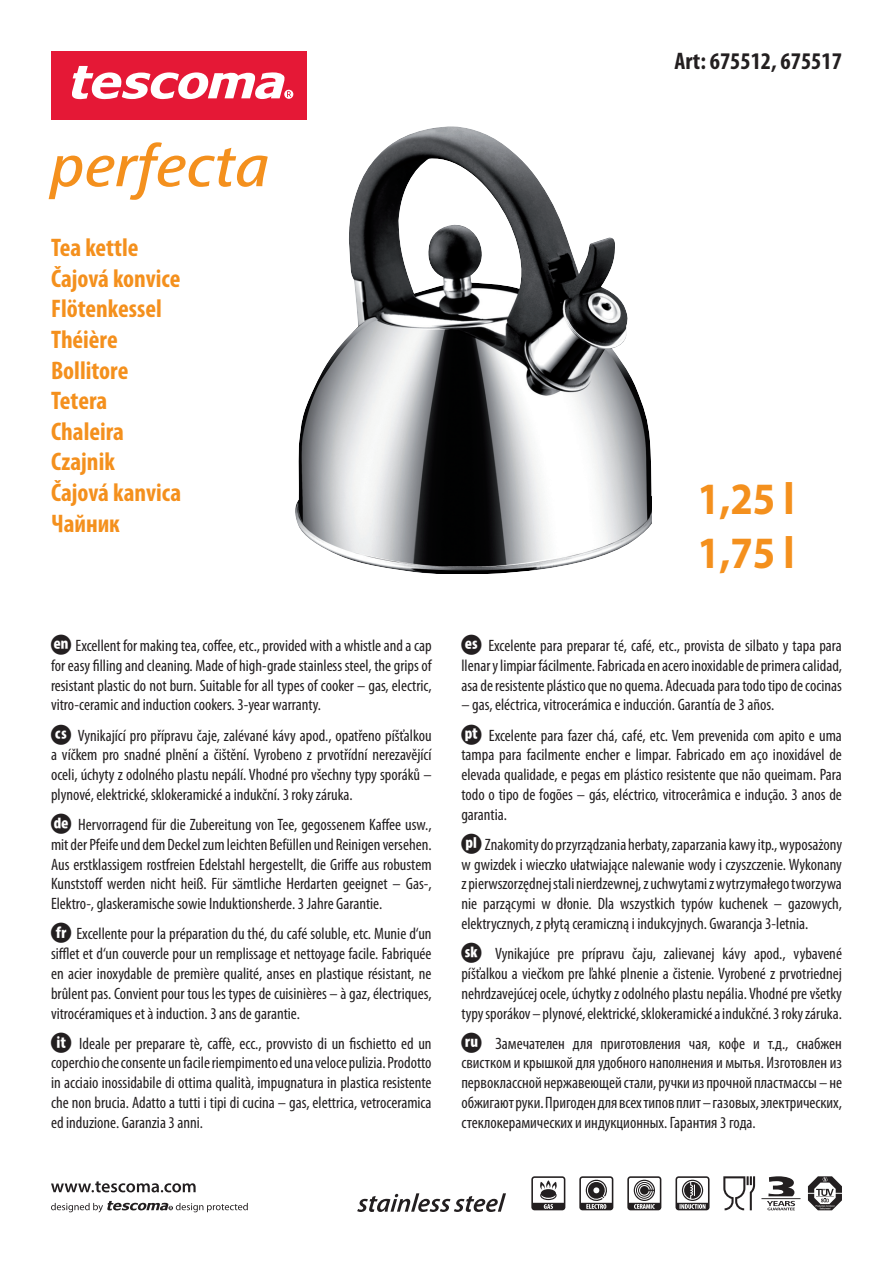
<style>
.page{position:relative;width:893px;height:1263px;background:#fff}
.page>*{position:absolute;margin:0;border:0;box-sizing:border-box;transform-origin:0 0}
.t1{font:italic 500 60px "Frutiger Next LTCE";color:#f4901d}
.t2{font:700 45px/54px "Myriad Pro";color:#f4901d;scale:.9 1}
.t3{font:700 condensed 25.5px/30.6px "Myriad Pro";color:#f4901d}
.t4{font:700 condensed 24px "Myriad Pro";color:#231f20}
.t5{font:condensed 16.5px/19.8px "Myriad Pro";color:#231f20;text-align:justify}
.s1{font-family:"tescoma lang family";font-stretch:normal;font-size:18px}
</style>
<div class="page">
<div style="left:51px;top:51px;width:255px;height:69px;background:#e51836"></div>
<svg style="left:72px;top:66px;width:221px;height:34px"></svg>
<svg style="left:357px;top:1193px;width:149px;height:19px"></svg>
<img style="left:295px;top:126px;width:357px;height:447px">
<svg style="left:808px;top:1176px;width:34px;height:34px"></svg>
<svg style="left:531px;top:1176px;width:34px;height:34px"></svg>
<svg style="left:627px;top:1176px;width:34px;height:34px"></svg>
<svg style="left:675px;top:1176px;width:34px;height:34px"></svg>
<svg style="left:579px;top:1176px;width:34px;height:34px"></svg>
<svg style="left:723px;top:1176px;width:32px;height:34px"></svg>
<svg style="left:761px;top:1176px;width:39px;height:34px"></svg>
<svg style="left:51px;top:1201px;width:197px;height:11px"></svg>
<svg style="left:51px;top:1181px;width:145px;height:11px"></svg>
<h1 class="t1" style="left:51px;top:143px;width:220px">perfecta</h1>
<h3 class="t3" style="left:51px;top:235px;width:132px">Tea kettle<br>Čajová konvice<br>Flötenkessel<br>Théière<br>Bollitore<br>Tetera<br>Chaleira<br>Czajnik<br>Čajová kanvica<br>Чайник</h3>
<p class="t5" style="left:51px;top:637px;width:382px"><span class="s1">A</span> Excellent for making tea, coffee, etc., provided with a whistle and a cap for easy filling and cleaning. Made of high-grade stainless steel, the grips of resistant plastic do not burn. Suitable for all types of cooker – gas, electric, vitro-ceramic and induction cookers. 3-year warranty.</p>
<p class="t5" style="left:51px;top:727px;width:382px"><span class="s1">S</span> Vynikající pro přípravu čaje, zalévané kávy apod., opatřeno píšťalkou a víčkem pro snadné plnění a čištění. Vyrobeno z prvotřídní nerezavějící oceli, úchyty z odolného plastu nepálí. Vhodné pro všechny typy sporáků – plynové, elektrické, sklokeramické a indukční. 3 roky záruka.</p>
<p class="t5" style="left:51px;top:816px;width:382px"><span class="s1">D</span> Hervorragend für die Zubereitung von Tee, gegossenem Kaffee usw., mit der Pfeife und dem Deckel zum leichten Befüllen und Reinigen versehen.<br>Aus erstklassigem rostfreien Edelstahl hergestellt, die Griffe aus robustem Kunststoff werden nicht heiß. Für sämtliche Herdarten geeignet – Gas-, Elektro-, glaskeramische sowie Induktionsherde. 3 Jahre Garantie.</p>
<p class="t5" style="left:51px;top:925px;width:382px"><span class="s1">F</span> Excellente pour la préparation du thé, du café soluble, etc. Munie d‘un sifflet et d‘un couvercle pour un remplissage et nettoyage facile. Fabriquée en acier inoxydable de première qualité, anses en plastique résistant, ne brûlent pas. Convient pour tous les types de cuisinières – à gaz, électriques, vitrocéramiques et à induction. 3 ans de garantie.</p>
<p class="t5" style="left:51px;top:1035px;width:382px"><span class="s1">G</span> Ideale per preparare tè, caffè, ecc., provvisto di un fischietto ed un coperchio che consente un facile riempimento ed una veloce pulizia. Prodotto in acciaio inossidabile di ottima qualità, impugnatura in plastica resistente che non brucia. Adatto a tutti i tipi di cucina – gas, elettrica, vetroceramica ed induzione. Garanzia 3 anni.</p>
<h3 class="t4" style="left:674px;top:53px;width:169px">Art: 675512, 675517</h3>
<h2 class="t2" style="left:697px;top:475px;width:110px">1,25 l<br>1,75 l</h2>
<p class="t5" style="left:461px;top:637px;width:382px"><span class="s1">H</span> Excelente para preparar té, café, etc., provista de silbato y tapa para llenar y limpiar fácilmente. Fabricada en acero inoxidable de primera calidad, asa de resistente plástico que no quema. Adecuada para todo tipo de cocinas</p>
<p class="t5" style="left:461px;top:691px;width:382px;line-height:30.2px">– gas, eléctrica, vitrocerámica e inducción. Garantía de 3 años.<br><span class="s1">J</span> Excelente para fazer chá, café, etc. Vem prevenida com apito e uma</p>
<p class="t5" style="left:461px;top:746px;width:382px">tampa para facilmente encher e limpar. Fabricado em aço inoxidável de elevada qualidade, e pegas em plástico resistente que não queimam. Para todo o tipo de fogões – gás, eléctrico, vitrocerâmica e indução. 3 anos de garantia.</p>
<p class="t5" style="left:461px;top:836px;width:382px"><span class="s1">K</span> Znakomity do przyrządzania herbaty, zaparzania kawy itp., wyposażony w gwizdek i wieczko ułatwiające nalewanie wody i czyszczenie. Wykonany z pierwszorzędnej stali nierdzewnej, z uchwytami z wytrzymałego tworzywa nie parzącymi w dłonie. Dla wszystkich typów kuchenek – gazowych, elektrycznych, z płytą ceramiczną i indukcyjnych. Gwarancja 3-letnia.</p>
<p class="t5" style="left:461px;top:945px;width:382px"><span class="s1">L</span> Vynikajúce pre prípravu čaju, zalievanej kávy apod., vybavené píšťalkou a viečkom pre ľahké plnenie a čistenie. Vyrobené z prvotriednej nehrdzavejúcej ocele, úchytky z odolného plastu nepália. Vhodné pre všetky typy sporákov – plynové, elektrické, sklokeramické a indukčné. 3 roky záruka.</p>
<p class="t5" style="left:461px;top:1035px;width:382px"><span class="s1">P</span> Замечателен для приготовления чая, кофе и т.д., снабжен свистком и крышкой для удобного наполнения и мытья. Изготовлен из первоклассной нержавеющей стали, ручки из прочной пластмассы – не обжигают руки. Пригоден для всех типов плит – газовых, электрических, стеклокерамических и индукционных. Гарантия 3 года.</p>
</div>
